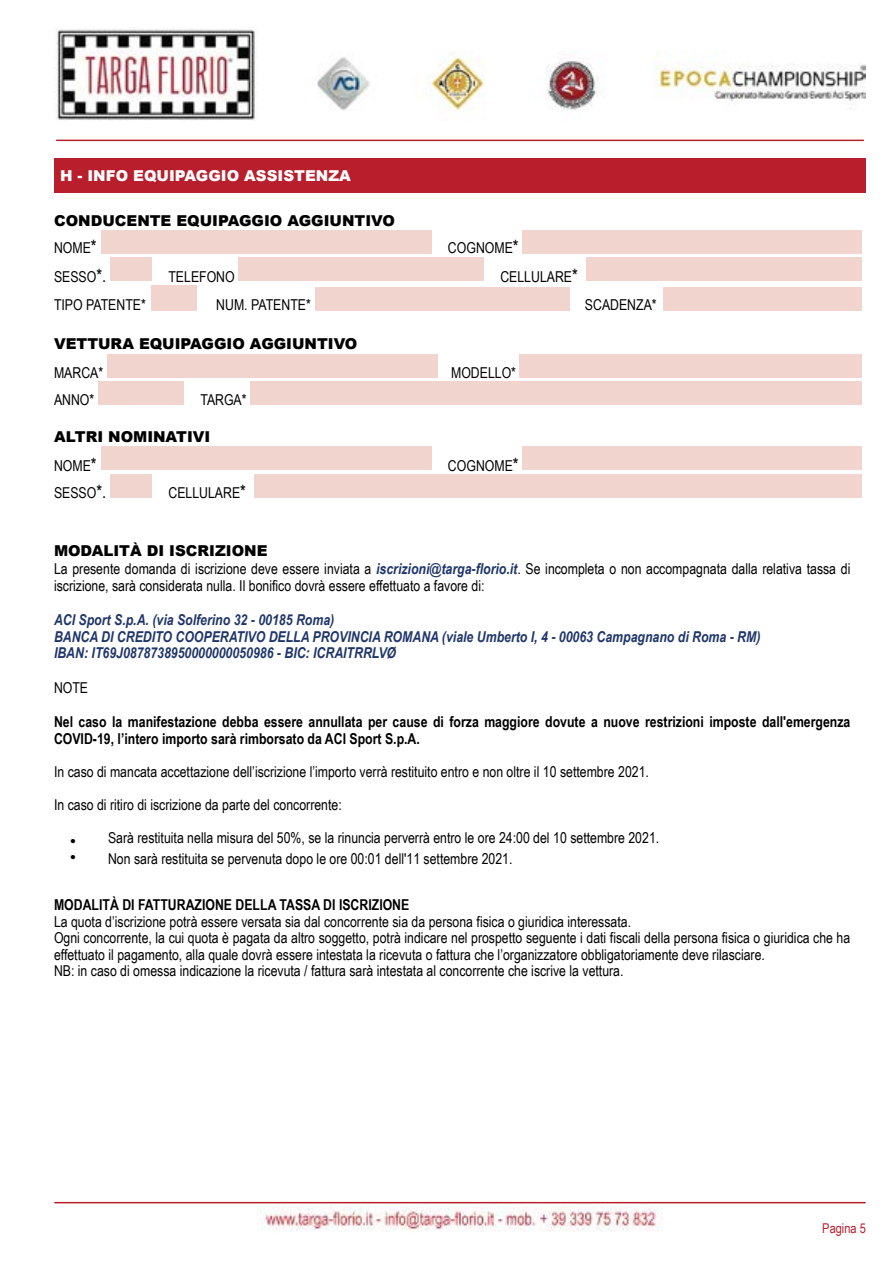
<style>
.page{position:relative;width:893px;height:1263px;background:#fff}
.page>*{position:absolute;margin:0;border:0;box-sizing:border-box;transform-origin:0 0}
.t1{font:15px/16.5px "Arial Narrow";color:#000}
.t2{font:700 15px/16.5px "Arial Narrow";color:#000}
.t3{font:italic 700 15px/16.5px "Arial Narrow";color:#20366a}
.t4{font:900 15px "Arial";color:#010000}
.t5{font:900 15px "Arial";color:#000}
.t6{font:900 15px "Arial";color:#fff}
.t7{font:13.5px "Arial Narrow";color:#b81e2c}
.s1{font-size:18px}
.s2{font-weight:700;font-style:italic;color:#20366a}
.s3{font-family:"Times"}
</style>
<div class="page">
<img style="left:54px;top:29px;width:812px;height:91px">
<hr style="left:56px;top:140px;width:808px;height:1px;background:#b81e2c">
<div style="left:101px;top:230px;width:331px;height:24px;background:#f2d4ce"></div>
<div style="left:523px;top:230px;width:339px;height:24px;background:#f2d4ce"></div>
<div style="left:110px;top:258px;width:42px;height:23px;background:#f2d4ce"></div>
<div style="left:239px;top:258px;width:245px;height:23px;background:#f2d4ce"></div>
<div style="left:586px;top:258px;width:276px;height:23px;background:#f2d4ce"></div>
<div style="left:151px;top:285px;width:45px;height:26px;background:#f2d4ce"></div>
<div style="left:316px;top:287px;width:254px;height:24px;background:#f2d4ce"></div>
<div style="left:663px;top:287px;width:199px;height:24px;background:#f2d4ce"></div>
<div style="left:107px;top:354px;width:330px;height:24px;background:#f2d4ce"></div>
<div style="left:519px;top:354px;width:343px;height:24px;background:#f2d4ce"></div>
<div style="left:98px;top:381px;width:85px;height:24px;background:#f2d4ce"></div>
<div style="left:250px;top:381px;width:612px;height:24px;background:#f2d4ce"></div>
<div style="left:101px;top:447px;width:331px;height:23px;background:#f2d4ce"></div>
<div style="left:523px;top:447px;width:339px;height:23px;background:#f2d4ce"></div>
<div style="left:110px;top:474px;width:42px;height:23px;background:#f2d4ce"></div>
<div style="left:254px;top:474px;width:608px;height:23px;background:#f2d4ce"></div>
<hr style="left:54px;top:1202px;width:812px;height:1px;background:#b81e2c">
<img style="left:261px;top:1207px;width:399px;height:25px">
<div style="left:54px;top:158px;width:812px;height:35px;background:#b81e2c"></div>
<p class="t6" style="left:60px;top:165px;width:292px">H - INFO EQUIPAGGIO ASSISTENZA</p>
<p class="t4" style="left:54px;top:210px;width:342px">CONDUCENTE EQUIPAGGIO AGGIUNTIVO</p>
<p class="t1" style="left:54px;top:239px;width:44px">NOME<span class="s1">*</span></p>
<p class="t1" style="left:448px;top:239px;width:72px">COGNOME<span class="s1">*</span></p>
<p class="t1" style="left:54px;top:268px;width:54px">SESSO<span class="s1">*.</span></p>
<p class="t1" style="left:168px;top:268px;width:68px">TELEFONO</p>
<p class="t1" style="left:500px;top:268px;width:79px">CELLULARE<span class="s1">*</span></p>
<p class="t1" style="left:54px;top:296px;width:93px">TIPO PATENTE*</p>
<p class="t1" style="left:216px;top:296px;width:96px">NUM. PATENTE*</p>
<p class="t1" style="left:585px;top:296px;width:73px">SCADENZA*</p>
<p class="t5" style="left:54px;top:333px;width:305px">VETTURA EQUIPAGGIO AGGIUNTIVO</p>
<p class="t1" style="left:54px;top:364px;width:51px">MARCA*</p>
<p class="t1" style="left:451px;top:364px;width:66px">MODELLO*</p>
<p class="t1" style="left:54px;top:391px;width:42px">ANNO*</p>
<p class="t1" style="left:200px;top:391px;width:48px">TARGA*</p>
<p class="t4" style="left:54px;top:426px;width:158px">ALTRI NOMINATIVI</p>
<p class="t1" style="left:54px;top:457px;width:44px">NOME<span class="s1">*</span></p>
<p class="t1" style="left:448px;top:457px;width:72px">COGNOME<span class="s1">*</span></p>
<p class="t1" style="left:54px;top:484px;width:54px">SESSO<span class="s1">*.</span></p>
<p class="t1" style="left:168px;top:484px;width:79px">CELLULARE<span class="s1">*</span></p>
<p class="t4" style="left:54px;top:540px;width:215px">MODALITÀ DI ISCRIZIONE</p>
<p class="t1" style="left:54px;top:560px;width:798px">La presente domanda di iscrizione deve essere inviata a <span class="s2">iscrizioni@targa-florio.it</span>. Se incompleta o non accompagnata dalla relativa tassa di iscrizione, sarà considerata nulla. Il bonifico dovrà essere effettuato a favore di:</p>
<p class="t3" style="left:54px;top:611px;width:708px">ACI Sport S.p.A. (via Solferino 32 - 00185 Roma)<br>BANCA DI CREDITO COOPERATIVO DELLA PROVINCIA ROMANA (viale Umberto I, 4 - 00063 Campagnano di Roma - RM)<br>IBAN: IT69J0878738950000000050986 - BIC: ICRAITRRLVØ</p>
<p class="t1" style="left:54px;top:679px;width:36px">NOTE</p>
<p class="t2" style="left:54px;top:713px;width:798px">Nel caso la manifestazione debba essere annullata per cause di forza maggiore dovute a nuove restrizioni imposte dall'emergenza<br>COVID-19, l’intero importo sarà rimborsato da ACI Sport S.p.A.</p>
<p class="t1" style="left:54px;top:763px;width:596px">In caso di mancata accettazione dell’iscrizione l’importo verrà restituito entro e non oltre il 10 settembre 2021.</p>
<p class="t1" style="left:54px;top:796px;width:289px">In caso di ritiro di iscrizione da parte del concorrente:</p>
<p class="t1" style="left:70px;top:829px;width:590px"><span class="s3">•</span> Sarà restituita nella misura del 50%, se la rinuncia perverrà entro le ore 24:00 del 10 settembre 2021.</p>
<p class="t1" style="left:70px;top:850px;width:443px"><span class="s3">•</span> Non sarà restituita se pervenuta dopo le ore 00:01 dell'11 settembre 2021.</p>
<p class="t2" style="left:54px;top:896px;width:357px">MODALITÀ DI FATTURAZIONE DELLA TASSA DI ISCRIZIONE</p>
<p class="t1" style="left:54px;top:913px;width:798px">La quota d’iscrizione potrà essere versata sia dal concorrente sia da persona fisica o giuridica interessata.<br>Ogni concorrente, la cui quota è pagata da altro soggetto, potrà indicare nel prospetto seguente i dati fiscali della persona fisica o giuridica che ha effettuato il pagamento, alla quale dovrà essere intestata la ricevuta o fattura che l’organizzatore obbligatoriamente deve rilasciare.<br>NB: in caso di omessa indicazione la ricevuta / fattura sarà intestata al concorrente che iscrive la vettura.</p>
<p class="t7" style="left:822px;top:1218px;width:45px">Pagina 5</p>
</div>
